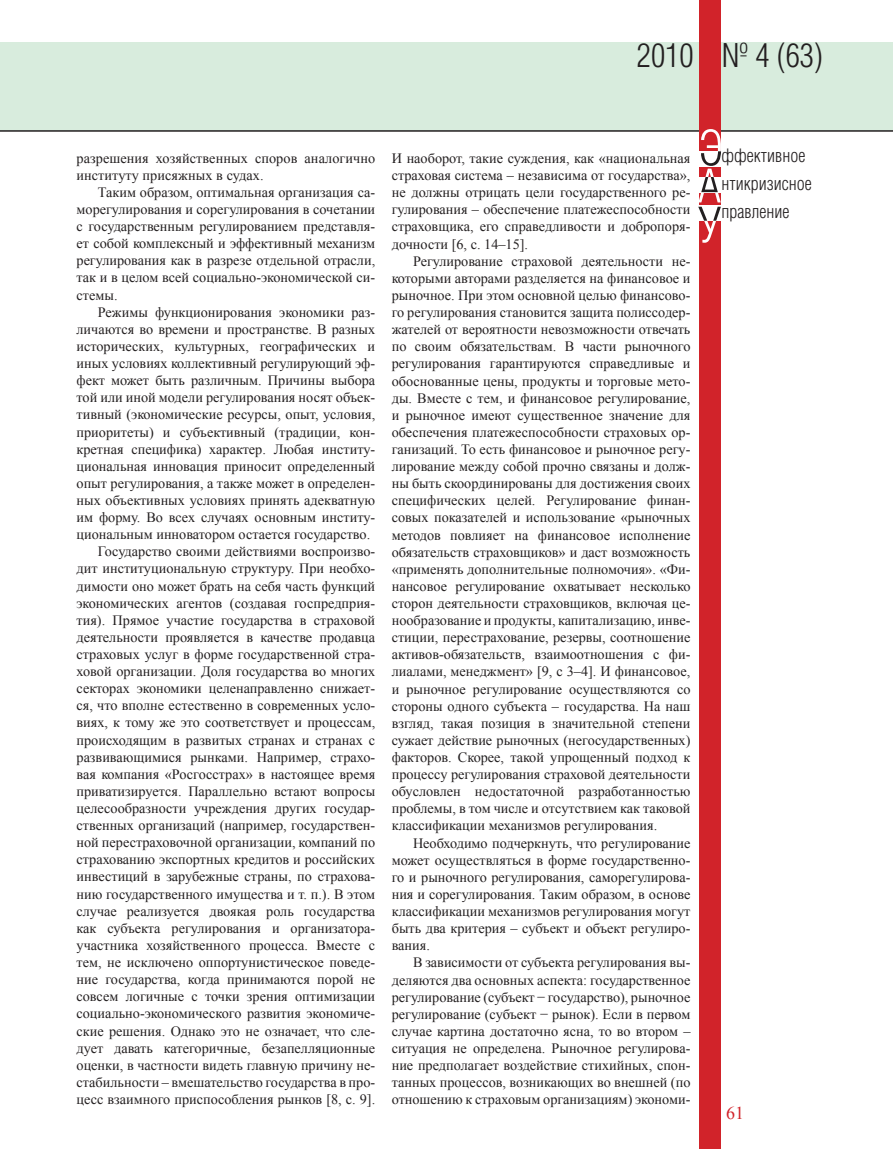
<style>
.page{position:relative;width:893px;height:1149px;background:#fff}
.page>*{position:absolute;margin:0;border:0;box-sizing:border-box;transform-origin:0 0}
.t1{font:31.95px "AG Letterica Cond L";color:#231f20}
.t2{font:18px/27.9px "AG Letterica Cond L";color:#231f20}
.t3{font:18px "Times New Roman";color:#d1232a}
.Основной{font:14.25px/17.1px "Times New Roman";color:#231f20;text-align:justify}
</style>
<div class="page">
<div style="left:0;top:43px;width:893px;height:88px;background:#d8ecdd"></div>
<hr style="left:0;top:130px;width:893px;height:2px;background:#231f20">
<div style="left:699px;top:0;width:22px;height:1148px;background:#d1232a"></div>
<svg style="left:698px;top:129px;width:23px;height:114px"></svg>
<h1 class="t1" style="left:637px;top:36px;width:187px">2010 № 4 (63)</h1>
<p class="Основной" style="left:77px;top:149px;width:300px">разрешения хозяйственных споров аналогично институту присяжных в судах.</p>
<p class="Основной" style="left:77px;top:183px;width:300px;text-indent:21px">Таким образом, оптимальная организация са&shy;морегулирования и сорегулирования в сочетании с государственным регулированием представля&shy;ет собой комплексный и эффективный механизм регулирования как в разрезе отдельной отрасли, так и в целом всей социально-экономической си&shy;стемы.</p>
<p class="Основной" style="left:77px;top:303px;width:300px;text-indent:21px">Режимы функционирования экономики раз&shy;личаются во времени и пространстве. В разных исторических, культурных, географических и иных условиях коллективный регулирующий эф&shy;фект может быть различным. Причины выбора той или иной модели регулирования носят объек&shy;тивный (экономические ресурсы, опыт, условия, приоритеты) и субъективный (традиции, кон&shy;кретная специфика) характер. Любая институ&shy;циональная инновация приносит определенный опыт регулирования, а также может в определен&shy;ных объективных условиях принять адекватную им форму. Во всех случаях основным институ&shy;циональным инноватором остается государство.</p>
<p class="Основной" style="left:77px;top:542px;width:300px;text-indent:21px">Государство своими действиями воспроизво&shy;дит институциональную структуру. При необхо&shy;димости оно может брать на себя часть функций экономических агентов (создавая госпредприя&shy;тия). Прямое участие государства в страховой деятельности проявляется в качестве продавца страховых услуг в форме государственной стра&shy;ховой организации. Доля государства во многих секторах экономики целенаправленно снижает&shy;ся, что вполне естественно в современных усло&shy;виях, к тому же это соответствует и процессам, происходящим в развитых странах и странах с развивающимися рынками. Например, страхо&shy;вая компания «Росгосстрах» в настоящее время приватизируется. Параллельно встают вопросы целесообразности учреждения других государ&shy;ственных организаций (например, государствен&shy;ной перестраховочной организации, компаний по страхованию экспортных кредитов и российских инвестиций в зарубежные страны, по страхова&shy;нию государственного имущества и т. п.). В этом случае реализуется двоякая роль государства как субъекта регулирования и организатора&shy;участника хозяйственного процесса. Вместе с тем, не исключено оппортунистическое поведе&shy;ние государства, когда принимаются порой не совсем логичные с точки зрения оптимизации социально-экономического развития экономиче&shy;ские решения. Однако это не означает, что сле&shy;дует давать категоричные, безапелляционные оценки, в частности видеть главную причину не&shy;стабильности – вмешательство государства в про&shy;цесс взаимного приспособления рынков [8, с. 9].</p>
<p class="Основной" style="left:392px;top:149px;width:300px">И наоборот, такие суждения, как «национальная страховая система – независима от государства», не должны отрицать цели государственного ре&shy;гулирования – обеспечение платежеспособности страховщика, его справедливости и добропоря&shy;дочности [6, с. 14–15].</p>
<p class="Основной" style="left:392px;top:252px;width:300px;text-indent:21px">Регулирование страховой деятельности не&shy;которыми авторами разделяется на финансовое и рыночное. При этом основной целью финансово&shy;го регулирования становится защита полиссодер&shy;жателей от вероятности невозможности отвечать по своим обязательствам. В части рыночного регулирования гарантируются справедливые и обоснованные цены, продукты и торговые мето&shy;ды. Вместе с тем, и финансовое регулирование, и рыночное имеют существенное значение для обеспечения платежеспособности страховых ор&shy;ганизаций. То есть финансовое и рыночное регу&shy;лирование между собой прочно связаны и долж&shy;ны быть скоординированы для достижения своих специфических целей. Регулирование финан&shy;совых показателей и использование «рыночных методов повлияет на финансовое исполнение обязательств страховщиков» и даст возможность «применять дополнительные полномочия». «Фи&shy;нансовое регулирование охватывает несколько сторон деятельности страховщиков, включая це&shy;нообразование и продукты, капитализацию, инве&shy;стиции, перестрахование, резервы, соотношение активов-обязательств, взаимоотношения с фи&shy;лиалами, менеджмент» [9, с 3–4]. И финансовое, и рыночное регулирование осуществляются со стороны одного субъекта – государства. На наш взгляд, такая позиция в значительной степени сужает действие рыночных (негосударственных) факторов. Скорее, такой упрощенный подход к процессу регулирования страховой деятельности обусловлен недостаточной разработанностью проблемы, в том числе и отсутствием как таковой классификации механизмов регулирования.</p>
<p class="Основной" style="left:392px;top:833px;width:300px;text-indent:21px">Необходимо подчеркнуть, что регулирование может осуществляться в форме государственно&shy;го и рыночного регулирования, саморегулирова&shy;ния и сорегулирования. Таким образом, в основе классификации механизмов регулирования могут быть два критерия – субъект и объект регулиро&shy;вания.</p>
<p class="Основной" style="left:392px;top:953px;width:300px;text-indent:21px">В зависимости от субъекта регулирования вы&shy;деляются два основных аспекта: государственное регулирование (субъект − государство), рыночное регулирование (субъект − рынок). Если в первом случае картина достаточно ясна, то во втором – ситуация не определена. Рыночное регулирова&shy;ние предполагает воздействие стихийных, спон&shy;танных процессов, возникающих во внешней (по отношению к страховым организациям) экономи-</p>
<p class="t2" style="left:721px;top:142px;width:92px">ффективное нтикризисное правление</p>
<p class="t3" style="left:726px;top:1100px;width:19px">61</p>
</div>
